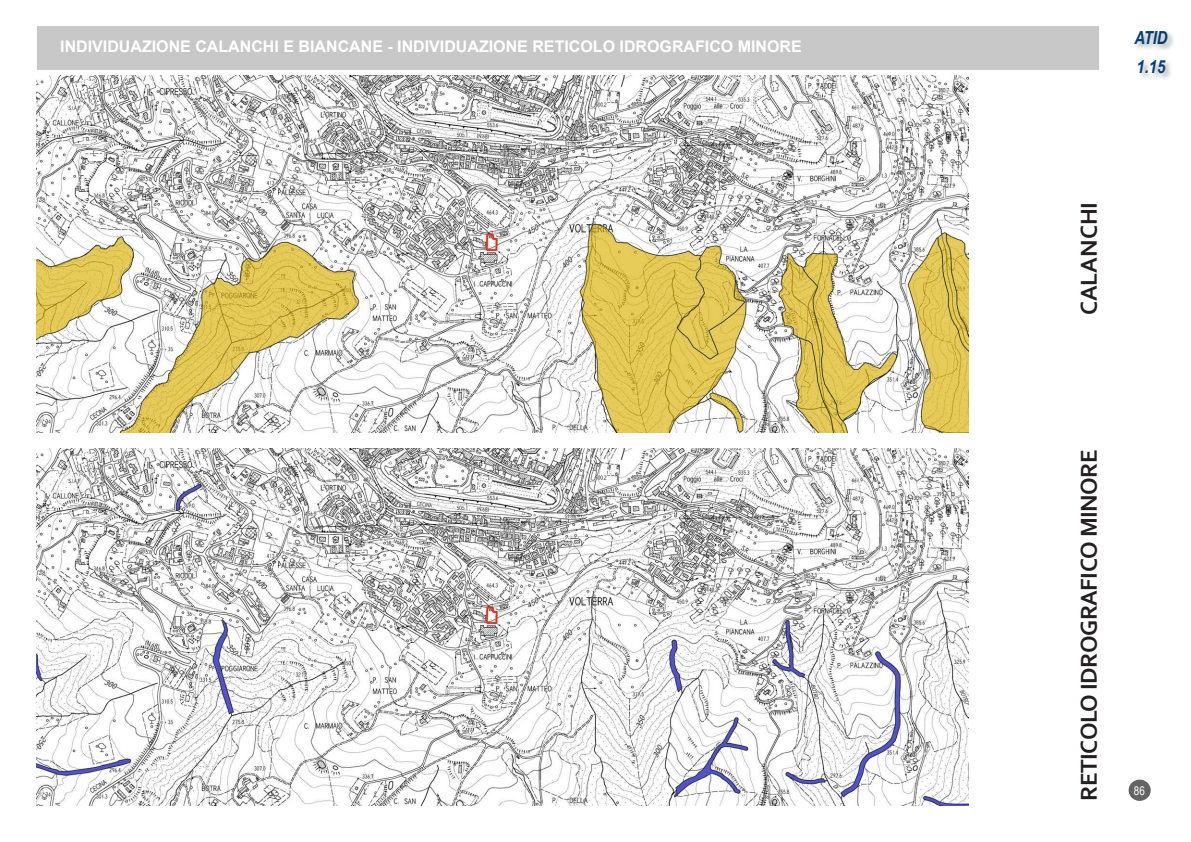
<style>
.page{position:relative;width:1191px;height:842px;background:#fff}
.page>*{position:absolute;margin:0;border:0;box-sizing:border-box;transform-origin:0 0}
.t1{font:700 24px "Corbel";letter-spacing:-.02em;color:#231f20}
.t2{font:700 24px "Corbel";color:#231f20}
.t3{font:italic 700 18px/29.2px "Arial Narrow";color:#003e73}
.t4{font:700 16px "Arial";color:#fff}
.t5{font:12px "Arial Narrow";color:#fff}
</style>
<div class="page">
<img style="left:36px;top:76px;width:932px;height:357px">
<img style="left:36px;top:449px;width:932px;height:357px">
<div style="left:1133px;top:30px;width:42px;height:52px;background:#231f20;opacity:.4"></div>
<div style="left:37px;top:26px;width:1061px;height:43px;background:#c8c8c8"></div>
<div style="left:1128px;top:780px;width:22px;height:21px;background:#646464;border-radius:50%"></div>
<p class="t4" style="left:60px;top:37px;width:743px">INDIVIDUAZIONE CALANCHI E BIANCANE - INDIVIDUAZIONE RETICOLO IDROGRAFICO MINORE</p>
<p class="t3" style="left:1134px;top:23px;width:35px">ATID<br>1.15</p>
<h1 class="t2" style="left:1079px;top:315px;width:115px;rotate:-90deg">CALANCHI</h1>
<h1 class="t1" style="left:1079px;top:801px;width:353px;rotate:-90deg">RETICOLO IDROGRAFICO MINORE</h1>
<p class="t5" style="left:1133px;top:783px;width:12px">86</p>
</div>
